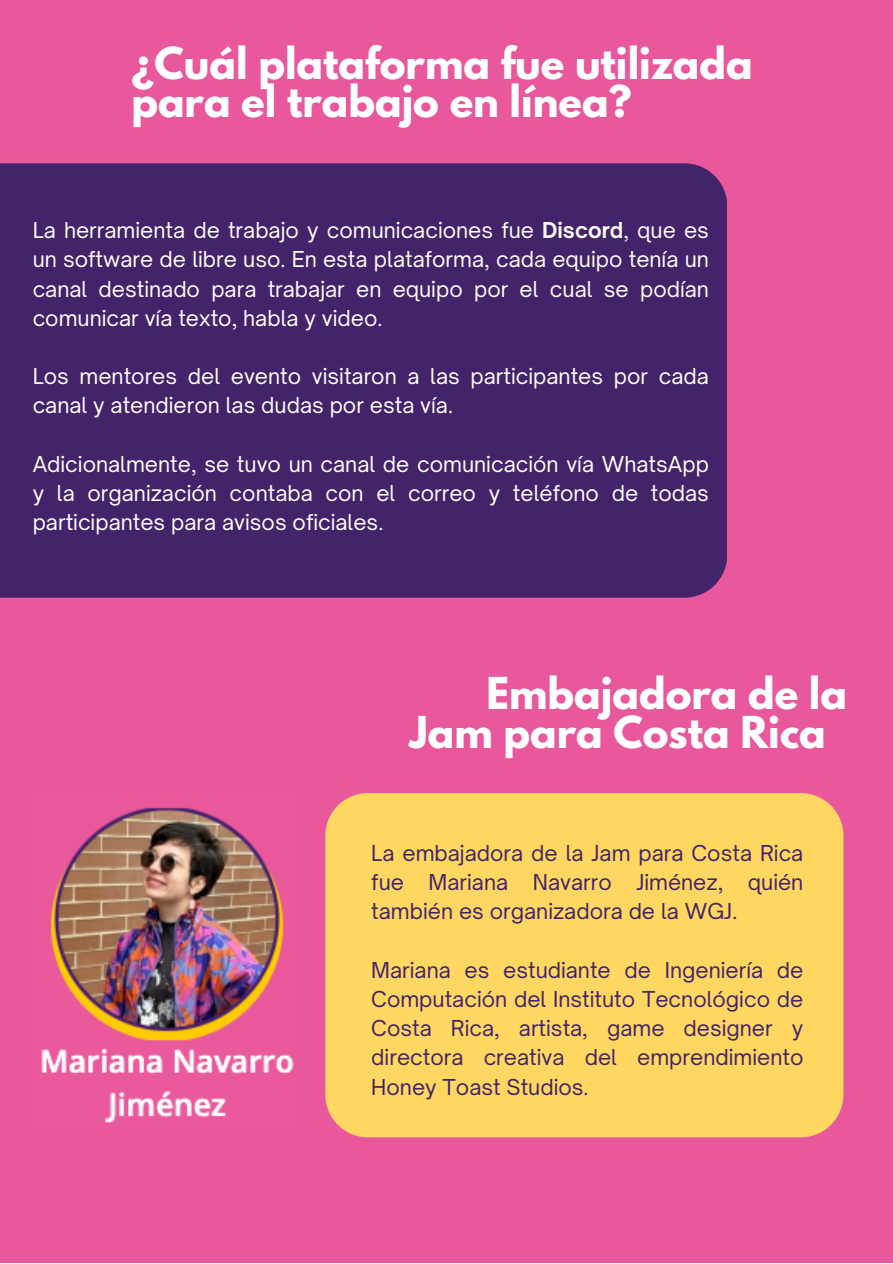
<style>
.page{position:relative;width:893px;height:1264px;background:#fff}
.page>*{position:absolute;margin:0;border:0;box-sizing:border-box;transform-origin:0 0}
.t1{font:700 39px/38.2px "League Spartan";color:#fff}
.t2{font:21px/29.2px "Open Sauce One";color:#fff;text-align:justify}
.t3{font:21px/29.2px "Open Sauce One";color:#432369;text-align:justify}
.s1{font-weight:700}
</style>
<div class="page">
<div style="left:0;top:0;width:892px;height:1262px;background:#e9589c"></div>
<div style="left:0;top:163px;width:727px;height:434px;background:#432369"></div>
<div style="left:325px;top:793px;width:518px;height:344px;background:#ffd761"></div>
<img style="left:41px;top:807px;width:253px;height:316px">
<p class="t1" style="left:131px;top:49px;width:623px">¿Cuál plataforma fue utilizada para el trabajo en línea?</p>
<p class="t2" style="left:33px;top:215px;width:677px">La herramienta de trabajo y comunicaciones fue <span class="s1">Discord</span>, que es un software de libre uso. En esta plataforma, cada equipo tenía un canal destinado para trabajar en equipo por el cual se podían comunicar vía texto, habla y video.</p>
<p class="t2" style="left:33px;top:361px;width:677px">Los mentores del evento visitaron a las participantes por cada canal y atendieron las dudas por esta vía.</p>
<p class="t2" style="left:33px;top:449px;width:677px">Adicionalmente, se tuvo un canal de comunicación vía WhatsApp y la organización contaba con el correo y teléfono de todas participantes para avisos oficiales.</p>
<p class="t1" style="left:486px;top:679px;width:362px">Embajadora de la</p>
<p class="t1" style="left:409px;top:717px;width:417px">Jam para Costa Rica</p>
<p class="t3" style="left:371px;top:838px;width:433px">La embajadora de la Jam para Costa Rica fue Mariana Navarro Jiménez, quién también es organizadora de la WGJ.</p>
<p class="t3" style="left:371px;top:955px;width:433px">Mariana es estudiante de Ingeniería de Computación del Instituto Tecnológico de Costa Rica, artista, game designer y directora creativa del emprendimiento Honey Toast Studios.</p>
</div>
